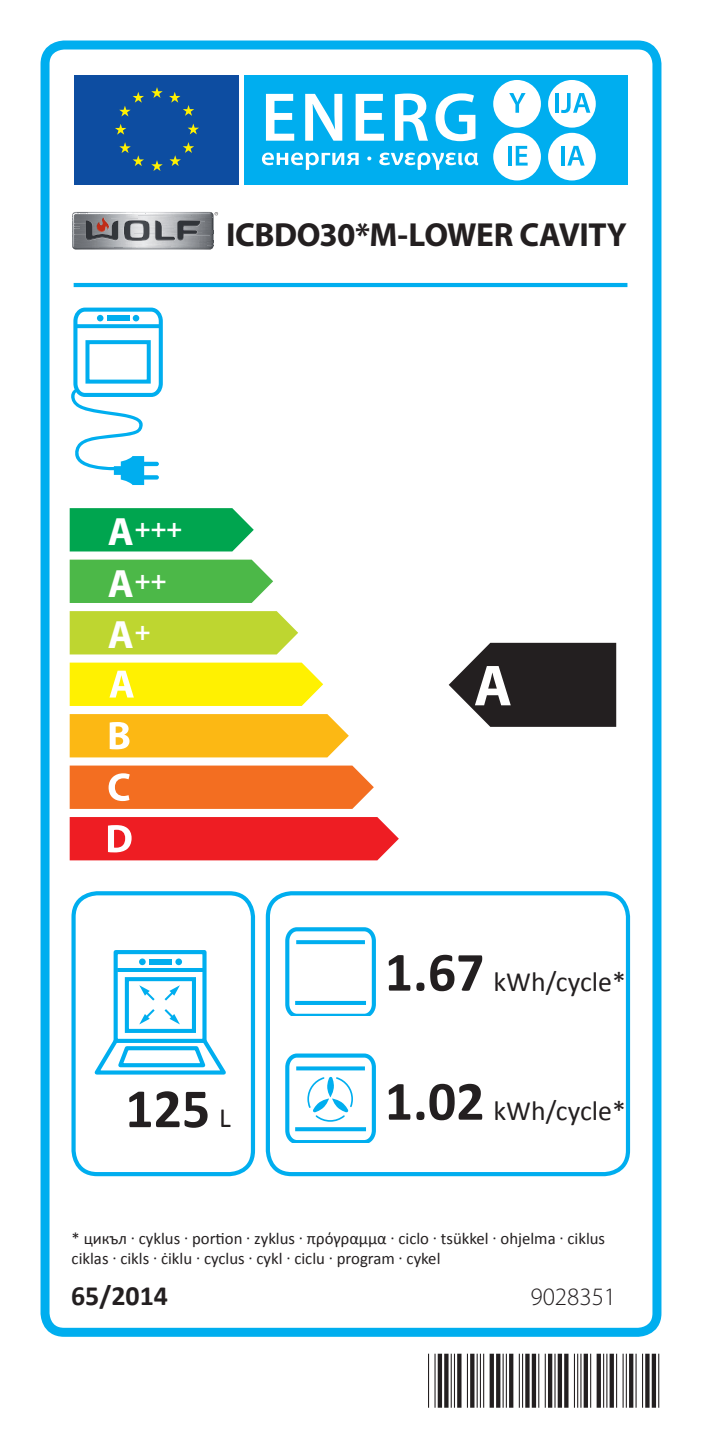
<style>
.page{position:relative;width:702px;height:1447px;background:#fff}
.page>*{position:absolute;margin:0;border:0;box-sizing:border-box;transform-origin:0 0}
.t1{font:700 55.8px "Calibri";color:#231f20}
.t2{font:54px "PSMC39 P24 Dm Tt";color:#231f20}
.t3{font:700 39.6px "Myriad Pro";color:#fff}
.t4{font:700 33.52px "Myriad Pro";letter-spacing:-.015em;color:#231f20}
.t5{font:27.9px "Calibri";color:#231f20}
.t6{font:700 27.9px "Calibri";color:#231f20}
.t7{font:700 26.32px/52.2px "Myriad Pro";color:#fff}
.t8{font:300 25.2px "Myriad Pro";color:#231f20}
.t9{font:16.65px/20px "Calibri";color:#231f20}
.s1{font-size:39.6px}
.s2{font-weight:700;font-size:55.8px}
.s3{font-weight:400;font-size:27.9px}
</style>
<div class="page">
<div style="left:40px;top:40px;width:621px;height:1296px;border:9px solid #00aeef;border-radius:19px"></div>
<div style="left:74px;top:75px;width:165px;height:110px;background:#0d4da1"></div>
<div style="left:244px;top:75px;width:383px;height:110px;background:#00aeef"></div>
<svg style="left:169px;top:92px;width:25px;height:24px"></svg>
<svg style="left:151px;top:87px;width:12px;height:11px"></svg>
<svg style="left:119px;top:92px;width:25px;height:24px"></svg>
<svg style="left:115px;top:124px;width:11px;height:11px"></svg>
<svg style="left:119px;top:142px;width:25px;height:24px"></svg>
<svg style="left:151px;top:160px;width:12px;height:11px"></svg>
<svg style="left:169px;top:142px;width:25px;height:24px"></svg>
<svg style="left:187px;top:124px;width:12px;height:10px"></svg>
<svg style="left:266px;top:94px;width:28px;height:47px"></svg>
<svg style="left:305px;top:94px;width:37px;height:47px"></svg>
<svg style="left:355px;top:94px;width:29px;height:47px"></svg>
<svg style="left:395px;top:94px;width:33px;height:47px"></svg>
<svg style="left:435px;top:93px;width:40px;height:48px"></svg>
<svg style="left:262px;top:153px;width:96px;height:17px"></svg>
<svg style="left:367px;top:156px;width:4px;height:4px"></svg>
<svg style="left:379px;top:153px;width:99px;height:17px"></svg>
<div style="left:493px;top:80px;width:48px;height:48px;background:#fff;border-radius:50%"></div>
<svg style="left:509px;top:93px;width:16px;height:20px"></svg>
<div style="left:548px;top:80px;width:47px;height:48px;background:#fff;border-radius:50%"></div>
<div style="left:493px;top:133px;width:48px;height:47px;background:#fff;border-radius:50%"></div>
<hr style="left:508px;top:146px;width:3px;height:20px;background:#00aeef">
<svg style="left:515px;top:146px;width:12px;height:20px"></svg>
<div style="left:548px;top:133px;width:47px;height:47px;background:#fff;border-radius:50%"></div>
<hr style="left:555px;top:93px;width:4px;height:20px;background:#00aeef">
<svg style="left:561px;top:93px;width:29px;height:20px"></svg>
<hr style="left:561px;top:146px;width:3px;height:20px;background:#00aeef">
<svg style="left:567px;top:146px;width:17px;height:20px"></svg>
<hr style="left:74px;top:283px;width:553px;height:4px;background:#00aeef">
<div style="left:70px;top:611px;width:228px;height:43px;background:#bed630"></div>
<svg style="left:70px;top:559px;width:203px;height:44px;background:#57bc53"></svg>
<svg style="left:70px;top:508px;width:184px;height:43px;background:#0faa59"></svg>
<svg style="left:70px;top:662px;width:253px;height:44px;background:#fff216"></svg>
<svg style="left:70px;top:714px;width:279px;height:43px;background:#fcbd25"></svg>
<svg style="left:70px;top:765px;width:304px;height:44px;background:#f37830"></svg>
<div style="left:70px;top:817px;width:329px;height:43px;background:#ee1d23"></div>
<svg style="left:71px;top:308px;width:92px;height:177px"></svg>
<div style="left:71px;top:891px;width:184px;height:285px;border:4px solid #00aeef;border-radius:24px"></div>
<hr style="left:117px;top:968px;width:87px;height:4px;background:#00aeef">
<div style="left:125px;top:977px;width:71px;height:56px;border:4px solid #00aeef"></div>
<div style="left:149px;top:959px;width:23px;height:5px;background:#00aeef"></div>
<div style="left:139px;top:958px;width:7px;height:7px;background:#00aeef;border-radius:50%"></div>
<div style="left:175px;top:958px;width:7px;height:7px;background:#00aeef;border-radius:50%"></div>
<svg style="left:139px;top:985px;width:41px;height:39px"></svg>
<div style="left:114px;top:950px;width:92px;height:93px;border:4px solid #00aeef"></div>
<svg style="left:94px;top:1035px;width:132px;height:40px"></svg>
<div style="left:266px;top:891px;width:364px;height:285px;border:4px solid #00aeef;border-radius:24px"></div>
<svg style="left:285px;top:927px;width:91px;height:89px"></svg>
<svg style="left:296px;top:940px;width:69px;height:4px"></svg>
<hr style="left:295px;top:1001px;width:71px;height:4px;background:#00aeef">
<svg style="left:285px;top:1053px;width:91px;height:89px"></svg>
<svg style="left:448px;top:643px;width:168px;height:84px"></svg>
<svg style="left:72px;top:212px;width:146px;height:38px;background:#959598"></svg>
<h3 class="t4" style="left:226px;top:213px;width:402px">ICBDO30*M-LOWER CAVITY</h3>
<h3 class="t7" style="left:108px;top:501px;width:76px"><span class="s1">A</span>+++<br><span class="s1">A</span>++</h3>
<h3 class="t3" style="left:108px;top:609px;width:44px">A<sup>+</sup></h3>
<h3 class="t5" style="left:384px;top:963px;width:243px"><span class="s2">1.67</span> kWh/cycle*</h3>
<h1 class="t1" style="left:125px;top:1073px;width:107px">125 <span class="s3">L</span></h1>
<h3 class="t5" style="left:384px;top:1093px;width:243px"><span class="s2">1.02</span> kWh/cycle*</h3>
<p class="t9" style="left:72px;top:1228px;width:535px">* цикъл · cyklus · portion · zyklus · πρόγραμμα · ciclo · tsükkel · ohjelma · ciklus ciklas · cikls · ċiklu · cyclus · cykl · ciclu · program · cykel</p>
<h3 class="t8" style="left:530px;top:1281px;width:87px">9028351</h3>
<h3 class="t6" style="left:71px;top:1278px;width:98px">65/2014</h3>
<h2 class="t2" style="left:428px;top:1353px;width:235px">*9028351*</h2>
</div>
